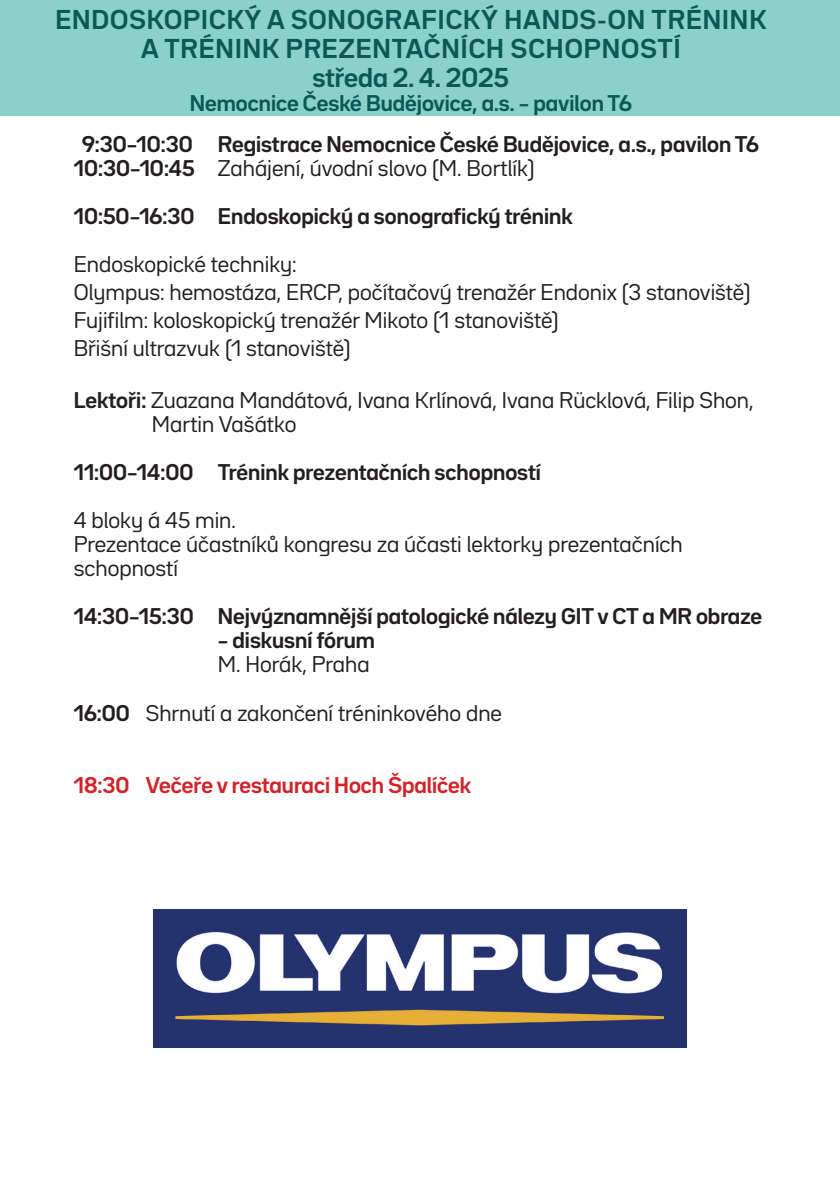
<style>
.page{position:relative;width:840px;height:1191px;background:#fff}
.page>*{position:absolute;margin:0;border:0;box-sizing:border-box;transform-origin:0 0}
.t1{font:700 24px/28.8px "Bw Seido Raw";letter-spacing:.04em;color:#0c5855;text-align:center}
.t2{font:20px/28px "Bw Seido Raw";color:#231f20}
.t3{font:700 20px/24px "Bw Seido Raw";color:#231f20}
.t4{font:700 20px "Bw Seido Raw";color:#0c5855}
.t5{font:700 20px "Bw Seido Raw";color:#d1232a}
.s1{font-weight:400}
.s2{font-weight:700}
</style>
<div class="page">
<div style="left:0;top:0;width:839px;height:115px;background:#8bd1ca"></div>
<img style="left:153px;top:909px;width:533px;height:138px">
<p class="t1" style="left:55px;top:5px;width:712px">ENDOSKOPICKÝ A SONOGRAFICKÝ HANDS-ON TRÉNINK<br>A TRÉNINK PREZENTAČNÍCH SCHOPNOSTÍ<br>středa 2. 4. 2025</p>
<p class="t4" style="left:189px;top:90px;width:443px">Nemocnice České Budějovice, a.s. – pavilon T6</p>
<p class="t3" style="left:82px;top:132px;width:112px">9:30–10:30</p>
<p class="t3" style="left:74px;top:132px;width:686px;text-indent:144px">Registrace Nemocnice České Budějovice, a.s., pavilon T6<br>10:30–10:45 <span class="s1">Zahájení, úvodní slovo (M. Bortlík)</span></p>
<p class="t3" style="left:74px;top:204px;width:500px">10:50–16:30 Endoskopický a sonografický trénink</p>
<p class="t2" style="left:74px;top:250px;width:678px">Endoskopické techniky:<br>Olympus: hemostáza, ERCP, počítačový trenažér Endonix (3 stanoviště)<br>Fujifilm: koloskopický trenažér Mikoto (1 stanoviště)<br>Břišní ultrazvuk (1 stanoviště)</p>
<p class="t2" style="left:152px;top:388px;width:603px;line-height:24px;text-indent:-78px"><span class="s2">Lektoři:</span> Zuazana Mandátová, Ivana Krlínová, Ivana Rücklová, Filip Shon,<br>Martin Vašátko</p>
<p class="t3" style="left:74px;top:460px;width:468px">11:00–14:00 Trénink prezentačních schopností</p>
<p class="t2" style="left:74px;top:508px;width:610px;line-height:24px">4 bloky á 45 min.<br>Prezentace účastníků kongresu za účasti lektorky prezentačních schopností</p>
<p class="t3" style="left:74px;top:604px;width:689px">14:30–15:30 Nejvýznamnější patologické nálezy GIT v CT a MR obraze</p>
<p class="t3" style="left:218px;top:628px;width:158px">– diskusní fórum</p>
<p class="t2" style="left:218px;top:650px;width:153px">M. Horák, Praha</p>
<p class="t2" style="left:74px;top:698px;width:429px"><span class="s2">16:00</span> Shrnutí a zakončení tréninkového dne</p>
<p class="t5" style="left:74px;top:771px;width:398px">18:30 Večeře v restauraci Hoch Špalíček</p>
</div>
